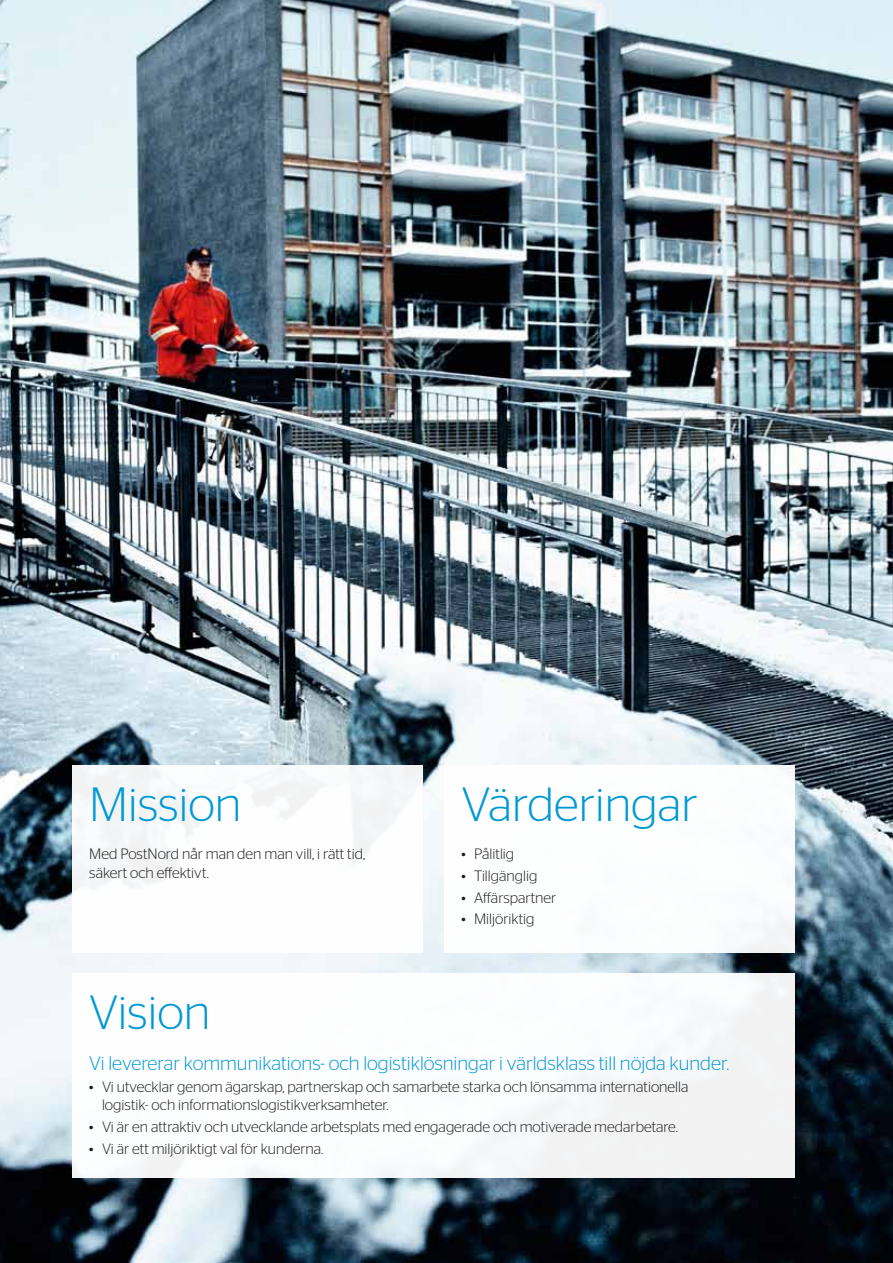
<style>
.page{position:relative;width:893px;height:1263px;background:#fff}
.page>*{position:absolute;margin:0;border:0;box-sizing:border-box;transform-origin:0 0}
.t1{font:300 48px "Stag Sans";color:#0099d4}
.t2{font:300 19.5px "Stag Sans";color:#0099d4}
.t3{font:300 15px/18.8px "Stag Sans";color:#1c1b1a}
</style>
<div class="page">
<img style="left:0;top:0;width:893px;height:1263px">
<div style="left:72px;top:974px;width:723px;height:204px;background:#fff"></div>
<div style="left:72px;top:765px;width:351px;height:187px;background:#fff"></div>
<div style="left:444px;top:765px;width:351px;height:187px;background:#fff"></div>
<p class="t1" style="left:89px;top:778px;width:154px">Mission</p>
<p class="t3" style="left:89px;top:844px;width:277px">Med PostNord når man den man vill, i rätt tid, säkert och effektivt.</p>
<p class="t1" style="left:461px;top:778px;width:238px">Värderingar</p>
<p class="t3" style="left:461px;top:844px;width:54px">• Pålitlig</p>
<p class="t3" style="left:461px;top:866px;width:78px">• Tillgänglig</p>
<p class="t3" style="left:461px;top:888px;width:96px">• Affärspartner</p>
<p class="t3" style="left:461px;top:909px;width:75px">• Miljöriktig</p>
<p class="t1" style="left:89px;top:986px;width:123px">Vision</p>
<p class="t2" style="left:89px;top:1052px;width:641px">Vi levererar kommunikations- och logistiklösningar i världsklass till nöjda kunder.</p>
<p class="t3" style="left:102px;top:1077px;width:588px;text-indent:-13px">• Vi utvecklar genom ägarskap, partnerskap och samarbete starka och lönsamma internationella logistik- och informationslogistikverksamheter.</p>
<p class="t3" style="left:89px;top:1117px;width:590px">• Vi är en attraktiv och utvecklande arbetsplats med engagerade och motiverade medarbetare.</p>
<p class="t3" style="left:89px;top:1139px;width:235px">• Vi är ett miljöriktigt val för kunderna.</p>
</div>
